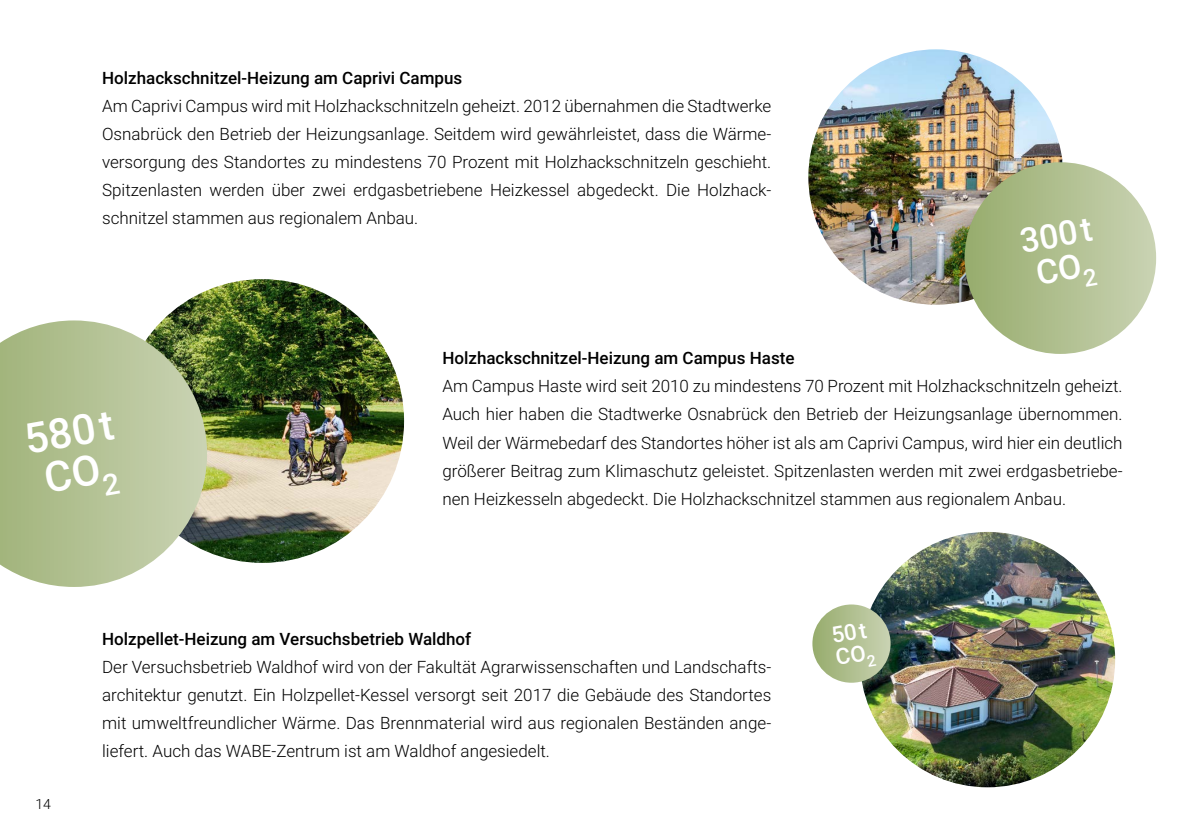
<style>
.page{position:relative;width:1191px;height:840px;background:#fff}
.page>*{position:absolute;margin:0;border:0;box-sizing:border-box;transform-origin:0 0}
.t1{font:500 42px/42px "Roboto";color:#fff;text-align:center}
.t2{font:500 34px/34px "Roboto";color:#fff;text-align:center}
.t3{font:500 22.4px/22.4px "Roboto";color:#fff}
.Copy_Block{font:300 17px/28px "Roboto";color:#000;text-align:justify}
.Copytext___Medium{font:500 17px "Roboto";color:#000}
.t4{font:300 14px "Roboto";color:#000}
</style>
<div class="page">
<img style="left:860px;top:531px;width:255px;height:255px;border-radius:128px">
<img style="left:808px;top:49px;width:255px;height:255px;border-radius:128px">
<img style="left:120px;top:279px;width:284px;height:283px;border-radius:142px">
<div style="left:964px;top:162px;width:192px;height:192px;background:linear-gradient(to right,#96ab6c,#cad3b3);border-radius:96px"></div>
<svg style="left:0;top:320px;width:207px;height:266px;background:#b3c096"></svg>
<div style="left:812px;top:604px;width:78px;height:78px;background:linear-gradient(to right,#9aae70,#c7d1af);border-radius:39px"></div>
<p class="Copytext___Medium" style="left:102px;top:66px;width:362px">Holzhackschnitzel-Heizung am Caprivi Campus</p>
<p class="Copy_Block" style="left:102px;top:91px;width:670px">Am Caprivi Campus wird mit Holzhackschnitzeln geheizt. 2012 übernahmen die Stadtwerke Osnabrück den Betrieb der Heizungsanlage. Seitdem wird gewährleistet, dass die Wärme&shy;versorgung des Standortes zu mindestens 70 Prozent mit Holzhackschnitzeln geschieht.<br>Spitzenlasten werden über zwei erdgasbetriebene Heizkessel abgedeckt. Die Holzhack&shy;schnitzel stammen aus regionalem Anbau.</p>
<p class="t2" style="left:1017px;top:223px;width:74px;rotate:-10deg">300 t<br>CO<sub>2</sub></p>
<p class="t1" style="left:21px;top:417px;width:91px;rotate:-10deg">580 t<br>CO<sub>2</sub></p>
<p class="Copytext___Medium" style="left:442px;top:346px;width:354px">Holzhackschnitzel-Heizung am Campus Haste</p>
<p class="Copy_Block" style="left:442px;top:371px;width:682px">Am Campus Haste wird seit 2010 zu mindestens 70 Prozent mit Holzhackschnitzeln geheizt.<br>Auch hier haben die Stadtwerke Osnabrück den Betrieb der Heizungsanlage übernommen.<br>Weil der Wärmebedarf des Standortes höher ist als am Caprivi Campus, wird hier ein deutlich größerer Beitrag zum Klimaschutz geleistet. Spitzenlasten werden mit zwei erdgasbetriebe&shy;nen Heizkesseln abgedeckt. Die Holzhackschnitzel stammen aus regionalem Anbau.</p>
<p class="t4" style="left:35px;top:793px;width:17px">14</p>
<p class="Copytext___Medium" style="left:102px;top:626px;width:371px">Holzpellet-Heizung am Versuchsbetrieb Waldhof</p>
<p class="Copy_Block" style="left:102px;top:651px;width:670px">Der Versuchsbetrieb Waldhof wird von der Fakultät Agrarwissenschaften und Landschafts&shy;architektur genutzt. Ein Holzpellet-Kessel versorgt seit 2017 die Gebäude des Standortes mit umweltfreundlicher Wärme. Das Brennmaterial wird aus regionalen Beständen ange&shy;liefert. Auch das WABE-Zentrum ist am Waldhof angesiedelt.</p>
<p class="t3" style="left:829px;top:623px;width:41px;rotate:-10deg">50 t<br>CO<sub>2</sub></p>
</div>
